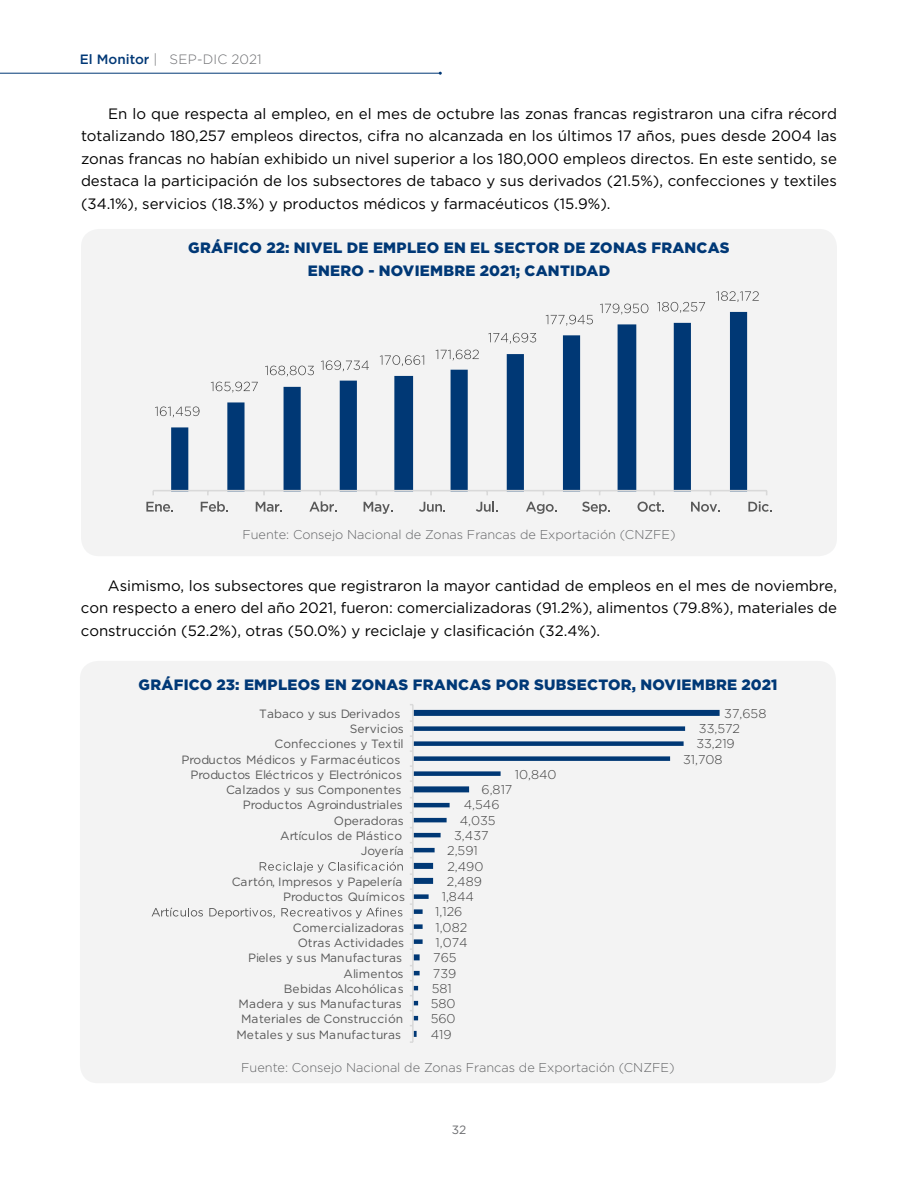
<style>
.page{position:relative;width:918px;height:1188px;background:#fff}
.page>*{position:absolute;margin:0;border:0;box-sizing:border-box;transform-origin:0 0}
.t1{font:15px/22.5px "Gotham Pro";color:#000;text-align:justify}
.t2{font:900 15px/22.5px "Gotham Pro";letter-spacing:.02em;color:#003876;text-align:center}
.t3{font:300 13.5px "Gotham Pro";letter-spacing:.02em;color:#6d6e71}
.t4{font:300 12.75px "Gotham Pro";color:#636466}
.t5{font:300 12.75px "Gotham Pro";color:#404040}
.t6{font:12px "Gotham";color:#595959}
.t7{font:12px "Gotham Pro";color:#6d6e71}
.s1{font-weight:500;color:#003876}
</style>
<div class="page">
<hr style="left:0;top:73px;width:440px;height:1px;background:#003876">
<div style="left:81px;top:229px;width:756px;height:327px;background:#f3f3f3;border-radius:18px"></div>
<div style="left:80px;top:661px;width:756px;height:422px;background:#f3f3f3;border-radius:18px"></div>
<svg style="left:414px;top:710px;width:306px;height:327px"></svg>
<hr style="left:412px;top:705px;width:2px;height:337px;background:#d9d9d9">
<svg style="left:152px;top:908px;width:51px;height:9px"></svg>
<svg style="left:209px;top:908px;width:66px;height:10px"></svg>
<svg style="left:281px;top:908px;width:121px;height:10px"></svg>
<svg style="left:260px;top:862px;width:143px;height:11px"></svg>
<svg style="left:171px;top:312px;width:576px;height:178px"></svg>
<hr style="left:153px;top:490px;width:614px;height:1px;background:#d9d9d9">
<svg style="left:155px;top:407px;width:45px;height:10px"></svg>
<svg style="left:211px;top:382px;width:47px;height:11px"></svg>
<svg style="left:265px;top:366px;width:49px;height:11px"></svg>
<svg style="left:321px;top:360px;width:48px;height:11px"></svg>
<svg style="left:380px;top:355px;width:44px;height:11px"></svg>
<svg style="left:436px;top:350px;width:43px;height:10px"></svg>
<svg style="left:488px;top:333px;width:48px;height:11px"></svg>
<svg style="left:546px;top:315px;width:47px;height:11px"></svg>
<svg style="left:600px;top:304px;width:48px;height:10px"></svg>
<svg style="left:657px;top:302px;width:48px;height:11px"></svg>
<svg style="left:716px;top:291px;width:43px;height:11px"></svg>
<svg style="left:146px;top:502px;width:27px;height:10px"></svg>
<svg style="left:256px;top:502px;width:26px;height:10px"></svg>
<svg style="left:364px;top:502px;width:29px;height:12px"></svg>
<svg style="left:476px;top:501px;width:22px;height:11px"></svg>
<svg style="left:582px;top:502px;width:28px;height:12px"></svg>
<svg style="left:691px;top:502px;width:29px;height:10px"></svg>
<svg style="left:201px;top:501px;width:27px;height:11px"></svg>
<svg style="left:309px;top:501px;width:28px;height:11px"></svg>
<svg style="left:419px;top:502px;width:26px;height:10px"></svg>
<svg style="left:526px;top:502px;width:31px;height:12px"></svg>
<svg style="left:638px;top:502px;width:26px;height:10px"></svg>
<svg style="left:748px;top:501px;width:24px;height:11px"></svg>
<p class="t3" style="left:80px;top:52px;width:183px"><span class="s1">El Monitor</span> | SEP-DIC 2021</p>
<p class="t1" style="left:81px;top:102px;width:758px;text-indent:27px">En lo que respecta al empleo, en el mes de octubre las zonas francas registraron una cifra récord totalizando 180,257 empleos directos, cifra no alcanzada en los últimos 17 años, pues desde 2004 las zonas francas no habían exhibido un nivel superior a los 180,000 empleos directos. En este sentido, se destaca la participación de los subsectores de tabaco y sus derivados (21.5%), confecciones y textiles (34.1%), servicios (18.3%) y productos médicos y farmacéuticos (15.9%).</p>
<p class="t2" style="left:188px;top:236px;width:543px">GRÁFICO 22: NIVEL DE EMPLEO EN EL SECTOR DE ZONAS FRANCAS<br>ENERO - NOVIEMBRE 2021; CANTIDAD</p>
<p class="t4" style="left:242px;top:528px;width:435px">Fuente: Consejo Nacional de Zonas Francas de Exportación (CNZFE)</p>
<p class="t1" style="left:81px;top:574px;width:758px;text-indent:27px">Asimismo, los subsectores que registraron la mayor cantidad de empleos en el mes de noviembre, con respecto a enero del año 2021, fueron: comercializadoras (91.2%), alimentos (79.8%), materiales de construcción (52.2%), otras (50.0%) y reciclaje y clasificación (32.4%).</p>
<p class="t2" style="left:139px;top:673px;width:640px">GRÁFICO 23: EMPLEOS EN ZONAS FRANCAS POR SUBSECTOR, NOVIEMBRE 2021</p>
<p class="t6" style="left:259px;top:706px;width:143px">Tabaco y sus Derivados</p>
<p class="t6" style="left:350px;top:721px;width:56px">Servicios</p>
<p class="t6" style="left:275px;top:736px;width:131px">Confecciones y Textil</p>
<p class="t6" style="left:182px;top:752px;width:221px">Productos Médicos y Farmacéuticos</p>
<p class="t6" style="left:191px;top:767px;width:213px">Productos Eléctricos y Electrónicos</p>
<p class="t5" style="left:515px;top:767px;width:43px">10,840</p>
<p class="t6" style="left:226px;top:782px;width:177px">Calzados y sus Componentes</p>
<p class="t5" style="left:482px;top:783px;width:32px">6,817</p>
<p class="t6" style="left:243px;top:797px;width:162px">Productos Agroindustriales</p>
<p class="t5" style="left:464px;top:798px;width:37px">4,546</p>
<p class="t6" style="left:334px;top:813px;width:71px">Operadoras</p>
<p class="t5" style="left:460px;top:813px;width:37px">4,035</p>
<p class="t6" style="left:280px;top:828px;width:123px">Artículos de Plástico</p>
<p class="t5" style="left:454px;top:829px;width:36px">3,437</p>
<p class="t6" style="left:361px;top:843px;width:44px">Joyería</p>
<p class="t5" style="left:447px;top:844px;width:32px">2,591</p>
<p class="t5" style="left:447px;top:859px;width:38px">2,490</p>
<p class="t6" style="left:232px;top:874px;width:172px">Cartón, Impresos y Papelería</p>
<p class="t5" style="left:447px;top:874px;width:37px">2,489</p>
<p class="t6" style="left:283px;top:889px;width:123px">Productos Químicos</p>
<p class="t5" style="left:442px;top:890px;width:34px">1,844</p>
<p class="t5" style="left:435px;top:905px;width:29px">1,126</p>
<p class="t6" style="left:293px;top:920px;width:113px">Comercializadoras</p>
<p class="t5" style="left:435px;top:920px;width:33px">1,082</p>
<p class="t6" style="left:298px;top:935px;width:108px">Otras Actividades</p>
<p class="t5" style="left:436px;top:936px;width:34px">1,074</p>
<p class="t6" style="left:248px;top:950px;width:156px">Pieles y sus Manufacturas</p>
<p class="t5" style="left:433px;top:951px;width:25px">765</p>
<p class="t6" style="left:344px;top:966px;width:62px">Alimentos</p>
<p class="t5" style="left:433px;top:966px;width:25px">739</p>
<p class="t6" style="left:284px;top:981px;width:122px">Bebidas Alcohólicas</p>
<p class="t5" style="left:432px;top:981px;width:22px">581</p>
<p class="t6" style="left:239px;top:996px;width:165px">Madera y sus Manufacturas</p>
<p class="t5" style="left:431px;top:997px;width:26px">580</p>
<p class="t6" style="left:241px;top:1012px;width:164px">Materiales de Construcción</p>
<p class="t5" style="left:431px;top:1012px;width:26px">560</p>
<p class="t6" style="left:236px;top:1027px;width:166px">Metales y sus Manufacturas</p>
<p class="t5" style="left:431px;top:1027px;width:22px">419</p>
<p class="t4" style="left:241px;top:1060px;width:435px">Fuente: Consejo Nacional de Zonas Francas de Exportación (CNZFE)</p>
<p class="t5" style="left:724px;top:706px;width:44px">37,658</p>
<p class="t5" style="left:699px;top:722px;width:43px">33,572</p>
<p class="t5" style="left:696px;top:737px;width:40px">33,219</p>
<p class="t5" style="left:683px;top:752px;width:41px">31,708</p>
<p class="t7" style="left:452px;top:1123px;width:16px">32</p>
</div>
